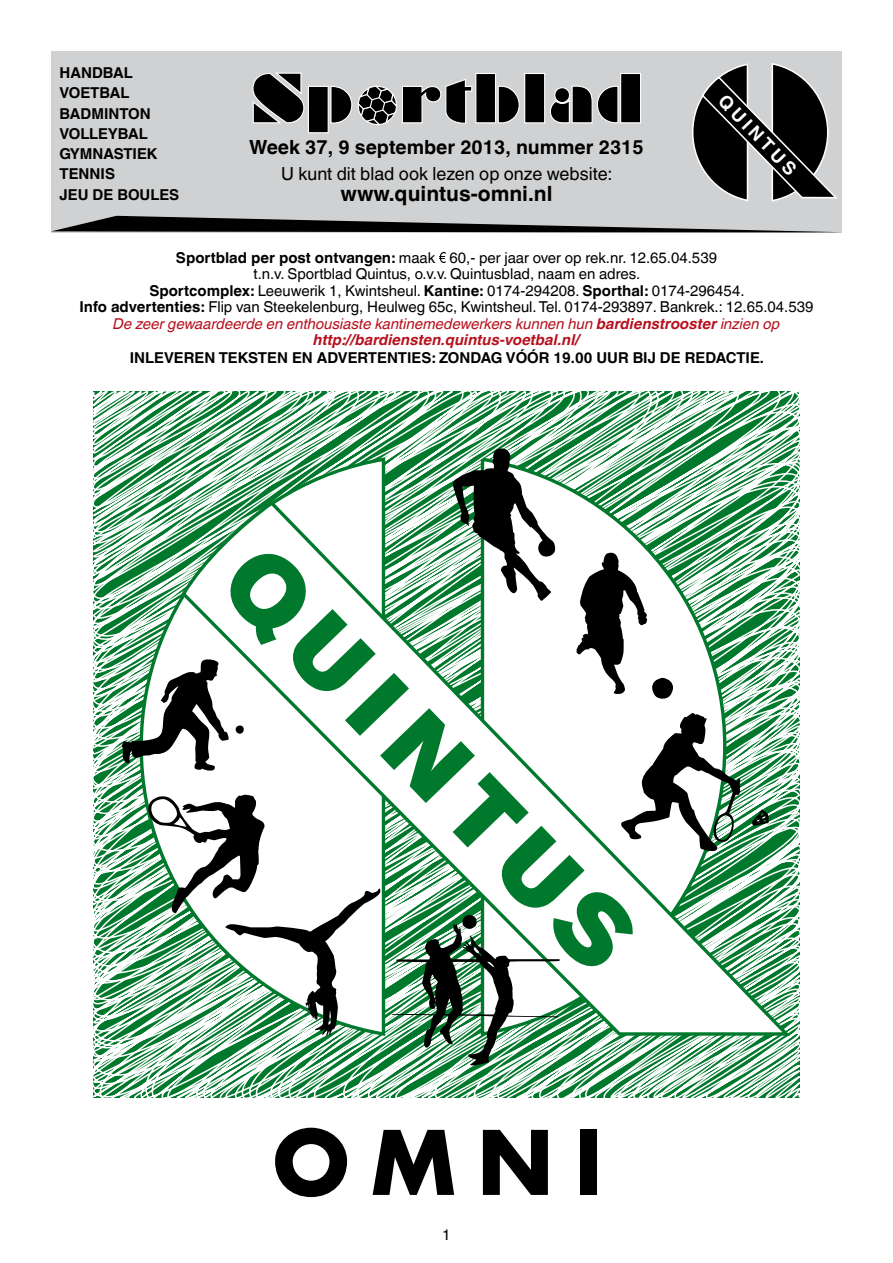
<style>
.page{position:relative;width:893px;height:1263px;background:#fff}
.page>*{position:absolute;margin:0;border:0;box-sizing:border-box;transform-origin:0 0}
.t1{font:183px "Sportstfb";color:#000}
.t2{font:178.5px "Sportstfb";color:#000}
.t3{font:174px "Sportstfb";color:#000}
.t4{font:700 86.25px "Futura";color:#000}
.t5{font:700 21px "Helvetica World";color:#000}
.t6{font:700 19.5px "Helvetica World";color:#000}
.t7{font:18px "Helvetica World";color:#000}
.t8{font:700 18px "Helvetica World";color:#fff}
.t9{font:15px/16.5px "Helvetica World";color:#000;text-align:center}
.t10{font:700 15px/20.2px "Helvetica World";color:#000}
.s1{font-weight:700}
.s2{font-style:italic;color:#b6101d}
.s3{font-weight:700;font-style:italic;color:#b6101d}
.s4{font-size:189px}
</style>
<div class="page">
<div style="left:51px;top:51px;width:791px;height:181px;background:#d0d1d2"></div>
<svg style="left:692px;top:63px;width:145px;height:139px"></svg>
<svg style="left:51px;top:216px;width:791px;height:17px"></svg>
<svg style="left:439px;top:252px;width:7px;height:11px"></svg>
<div style="left:525px;top:73px;width:20px;height:50px;background:#000"></div>
<div style="left:524px;top:73px;width:21px;height:50px;border:1px solid #fff"></div>
<svg style="left:550px;top:73px;width:91px;height:51px"></svg>
<svg style="left:252px;top:72px;width:268px;height:62px"></svg>
<svg style="left:93px;top:391px;width:707px;height:707px"></svg>
<svg style="left:633px;top:455px;width:95px;height:44px"></svg>
<svg style="left:179px;top:499px;width:615px;height:540px"></svg>
<svg style="left:122px;top:448px;width:511px;height:521px"></svg>
<p class="t10" style="left:60px;top:63px;width:120px">HANDBAL<br>VOETBAL<br>BADMINTON<br>VOLLEYBAL<br>GYMNASTI EK<br>TENNIS<br>JEU DE BOULES</p>
<h3 class="t6" style="left:249px;top:136px;width:396px">WEEK 37, 9 SEPTEMBER 2013, NUMMER 2315</h3>
<p class="t7" style="left:281px;top:163px;width:333px">U kunt dit blad ook lezen op onze website:</p>
<h3 class="t5" style="left:340px;top:181px;width:213px">WWW.QUINTUS-OMNI.NL</h3>
<p class="t8" style="left:729px;top:90px;width:105px;rotate:46deg">QUINTUS</p>
<p class="t9" style="left:80px;top:249px;width:735px"><span class="s1">SPORTBLAD PER POST ONTVANGEN:</span> maak 60,- per jaar over op rek.nr. 12.65.04.539<br>t.n.v. Sportblad Quintus, o.v.v. Quintusblad, naam en adres.<br><span class="s1">SPORTCOMPLEX:</span> Leeuwerik 1, Kwintsheul. <span class="s1">KANTINE:</span> 0174-294208. <span class="s1">SPORTHAL:</span> 0174-296454.<br><span class="s1">INFO ADVERTENTIES:</span> Flip van Steekelenburg, Heulweg 65c, Kwintsheul. Tel. 0174-293897. Bankrek.: 12.65.04.539<br><span class="s2">De zeer gewaardeerde en enthousiaste kantinemedewerkers kunnen hun</span> <span class="s3">bardienstrooster</span> <span class="s2">inzien op </span><span class="s3">http://bardiensten.quintus-voetbal.nl/</span></p>
<p class="t10" style="left:130px;top:348px;width:119px">INLEVEREN TEKST</p>
<p class="t10" style="left:267px;top:348px;width:498px">EN EN ADVERTENTI ES: ZONDAG VÓÓR 19.00 UU R BIJ DE REDACTI E.</p>
<h3 class="t3" style="left:139px;top:764px;width:136px">$</h3>
<h2 class="t2" style="left:225px;top:882px;width:347px">p<span class="s4">{</span></h2>
<h1 class="t1" style="left:576px;top:542px;width:102px">_</h1>
<h3 class="t3" style="left:603px;top:702px;width:171px">!</h3>
<h3 class="t4" style="left:273px;top:1105px;width:332px">OMNI</h3>
<p class="t9" style="left:442px;top:1226px;width:10px">1</p>
</div>
